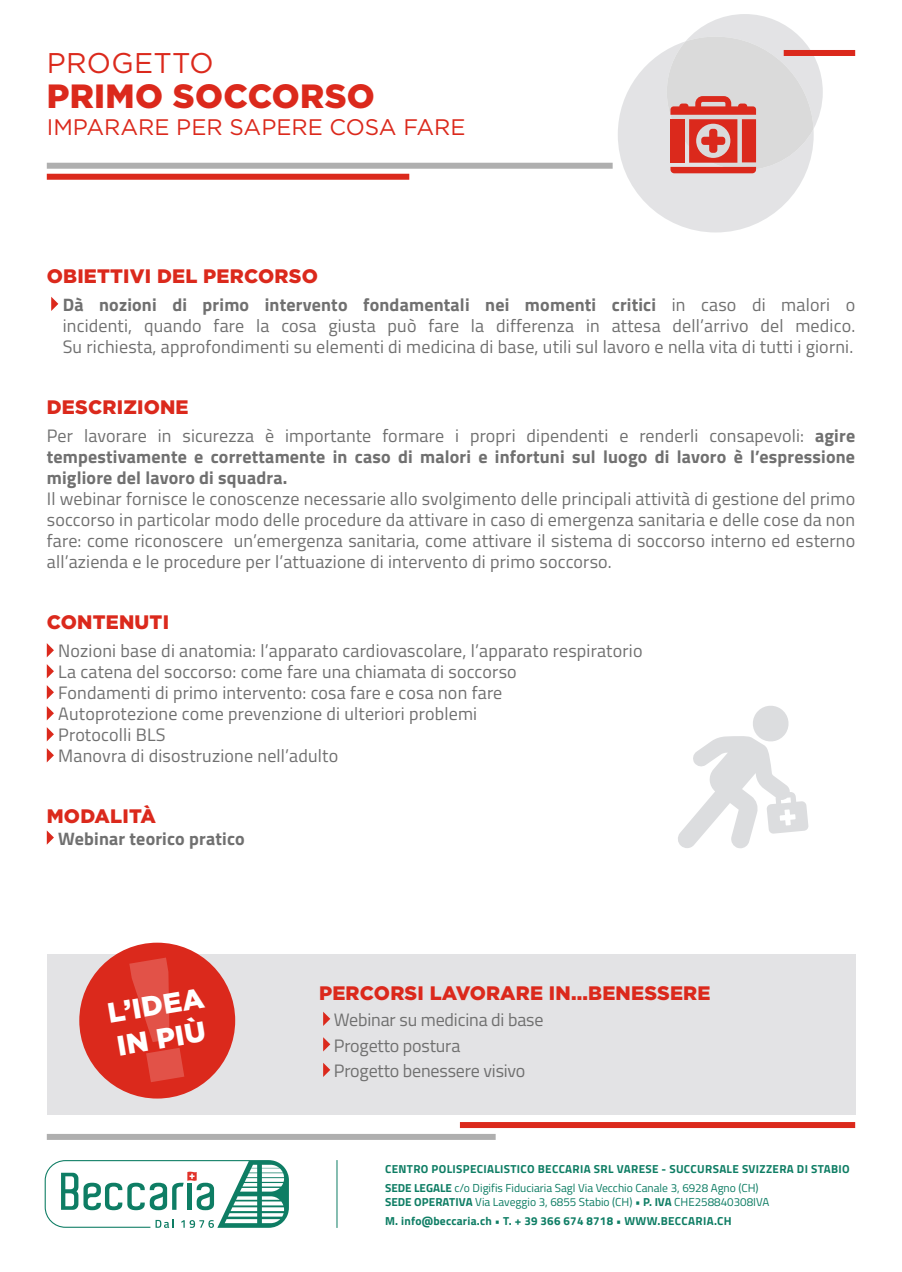
<style>
.page{position:relative;width:902px;height:1272px;background:#fff}
.page>*{position:absolute;margin:0;border:0;box-sizing:border-box;transform-origin:0 0}
.t1{font:900 33.6px "Gotham";letter-spacing:.01em;color:#db291c}
.t2{font:28.5px "Gotham";letter-spacing:.01em;color:#db291c}
.t3{font:900 28.05px "Gotham";color:#fff}
.t4{font:22.5px "Gotham";color:#db291c}
.t5{font:900 19.5px "Gotham";letter-spacing:.01em;color:#db291c}
.t6{font:18px/21px "Titillium Web";letter-spacing:.01em;color:#707070;text-align:justify}
.t7{font:700 18px/21px "Titillium Web";letter-spacing:.01em;color:#707070;text-align:justify}
.t8{font:18px "Titillium Web";letter-spacing:-.01em;color:#707070}
.t9{font:11.55px "Titillium Web";color:#0e7d64}
.t10{font:700 11.55px "Titillium Web";letter-spacing:.03em;color:#0e7d64}
.s1{font-weight:700}
.s2{font-weight:400}
</style>
<div class="page">
<div style="left:47px;top:953px;width:808px;height:161px;background:#e3e3e5"></div>
<hr style="left:336px;top:1159px;width:1px;height:68px;background:#0e7d64">
<svg style="left:45px;top:1160px;width:244px;height:67px"></svg>
<svg style="left:51px;top:297px;width:7px;height:14px"></svg>
<svg style="left:47px;top:643px;width:7px;height:14px"></svg>
<svg style="left:47px;top:664px;width:7px;height:14px"></svg>
<svg style="left:47px;top:685px;width:7px;height:14px"></svg>
<svg style="left:47px;top:706px;width:7px;height:14px"></svg>
<svg style="left:47px;top:727px;width:7px;height:14px"></svg>
<svg style="left:47px;top:748px;width:7px;height:14px"></svg>
<svg style="left:47px;top:830px;width:7px;height:14px"></svg>
<div style="left:47px;top:163px;width:565px;height:6px;background:#afafaf"></div>
<div style="left:47px;top:1133px;width:448px;height:6px;background:#afafaf"></div>
<div style="left:47px;top:174px;width:362px;height:6px;background:#db291c"></div>
<div style="left:460px;top:1121px;width:395px;height:6px;background:#db291c"></div>
<svg style="left:323px;top:1011px;width:7px;height:14px"></svg>
<svg style="left:323px;top:1037px;width:7px;height:14px"></svg>
<svg style="left:323px;top:1063px;width:7px;height:13px"></svg>
<div style="left:79px;top:942px;width:156px;height:156px;background:#db291c;border-radius:50%"></div>
<svg style="left:618px;top:14px;width:204px;height:218px"></svg>
<div style="left:670px;top:119px;width:14px;height:43px;background:#db291c"></div>
<div style="left:783px;top:50px;width:72px;height:6px;background:#db291c"></div>
<svg style="left:678px;top:706px;width:130px;height:142px"></svg>
<p class="t2" style="left:47px;top:44px;width:168px">PROGETTO</p>
<p class="t1" style="left:47px;top:73px;width:329px">PRIMO SOCCORSO</p>
<p class="t4" style="left:47px;top:112px;width:420px">IMPARARE PER SAPERE COSA FARE</p>
<p class="t5" style="left:47px;top:262px;width:272px">OBIETTIVI DEL PERCORSO</p>
<p class="t6" style="left:63px;top:293px;width:794px"><span class="s1">Dà nozioni di primo intervento fondamentali nei momenti critici</span> in caso di malori o incidenti, quando fare la cosa giusta può fare la differenza in attesa dell’arrivo del medico.<br>Su richiesta, approfondimenti su elementi di medicina di base, utili sul lavoro e nella vita di tutti i giorni.</p>
<p class="t5" style="left:47px;top:393px;width:143px">DESCRIZIONE</p>
<p class="t7" style="left:47px;top:424px;width:809px"><span class="s2">Per lavorare in sicurezza è importante formare i propri dipendenti e renderli consapevoli:</span> agire tempestivamente e correttamente in caso di malori e infortuni sul luogo di lavoro è l’espressione migliore del lavoro di squadra.</p>
<p class="t6" style="left:47px;top:487px;width:809px">Il webinar fornisce le conoscenze necessarie allo svolgimento delle principali attività di gestione del primo soccorso in particolar modo delle procedure da attivare in caso di emergenza sanitaria e delle cose da non fare: come riconoscere un’emergenza sanitaria, come attivare il sistema di soccorso interno ed esterno all’azienda e le procedure per l’attuazione di intervento di primo soccorso.</p>
<p class="t5" style="left:47px;top:608px;width:124px">CONTENUTI</p>
<p class="t6" style="left:58px;top:639px;width:585px">Nozioni base di anatomia: l’apparato cardiovascolare, l’apparato respiratorio</p>
<p class="t6" style="left:58px;top:660px;width:460px">La catena del soccorso: come fare una chiamata di soccorso</p>
<p class="t6" style="left:58px;top:681px;width:445px">Fondamenti di primo intervento: cosa fare e cosa non fare</p>
<p class="t6" style="left:58px;top:702px;width:420px">Autoprotezione come prevenzione di ulteriori problemi</p>
<p class="t6" style="left:58px;top:723px;width:109px">Protocolli BLS</p>
<p class="t6" style="left:58px;top:744px;width:281px">Manovra di disostruzione nell’adulto</p>
<p class="t5" style="left:47px;top:802px;width:110px">MODALITÀ</p>
<p class="t7" style="left:58px;top:827px;width:188px">Webinar teorico pratico</p>
<p class="t3" style="left:104px;top:994px;width:99px;rotate:-10deg">L’IDEA</p>
<p class="t3" style="left:114px;top:1027px;width:91px;rotate:-10deg">IN PIÙ</p>
<p class="t5" style="left:319px;top:980px;width:393px">PERCORSI LAVORARE IN...BENESSERE</p>
<p class="t8" style="left:334px;top:1006px;width:211px">Webinar su medicina di base</p>
<p class="t8" style="left:334px;top:1031px;width:128px">Progetto postura</p>
<p class="t8" style="left:334px;top:1057px;width:193px">Progetto benessere visivo</p>
<p class="t10" style="left:385px;top:1160px;width:466px">CENTRO POLISPECIALISTICO BECCARIA SRL VARESE - SUCCURSALE SVIZZERA DI STABIO</p>
<p class="t9" style="left:385px;top:1179px;width:375px"><span class="s1">SEDE LEGALE</span> c/o Digifis Fiduciaria Sagl Via Vecchio Canale 3, 6928 Agno (CH)</p>
<p class="t9" style="left:385px;top:1193px;width:386px"><span class="s1">SEDE OPERATIVA</span> Via Laveggio 3, 6855 Stabio (CH) • <span class="s1">P. IVA</span> CHE258840308IVA</p>
<p class="t10" style="left:385px;top:1212px;width:348px">M. info@beccaria.ch • T. + 39 366 674 8718 • WWW.BECCARIA.CH</p>
</div>
